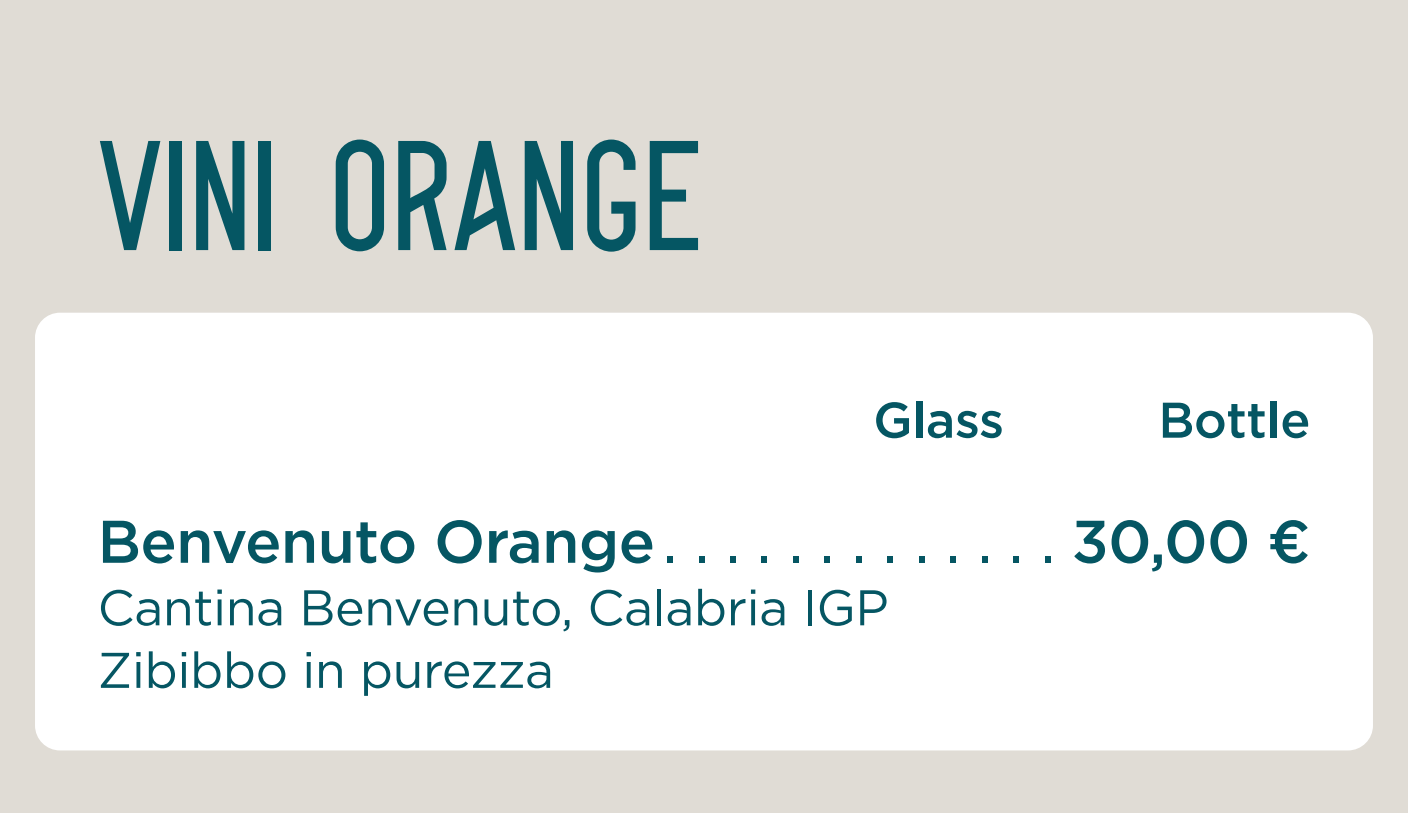
<style>
.page{position:relative;width:1408px;height:813px;background:#fff}
.page>*{position:absolute;margin:0;border:0;box-sizing:border-box;transform-origin:0 0}
.t1{font:500 156.25px "Alpha";color:#055663}
.t2{font:500 60px "Gotham";letter-spacing:-.01em;color:#055663}
.t3{font:50px/62.5px "Gotham";letter-spacing:-.01em;color:#055663}
.t4{font:500 50px "Gotham";letter-spacing:-.01em;color:#055663}
.s1{font-weight:400}
</style>
<div class="page">
<div style="left:0;top:0;width:1408px;height:812px;background:#e0dcd5"></div>
<div style="left:35px;top:312px;width:1337px;height:438px;background:#fff;border-radius:25px"></div>
<h1 class="t1" style="left:98px;top:97px;width:609px">VINI ORANGE</h1>
<p class="t4" style="left:873px;top:387px;width:132px">Glass</p>
<p class="t4" style="left:1158px;top:387px;width:154px">Bottle</p>
<p class="t2" style="left:98px;top:502px;width:1214px">Benvenuto Orange<span class="s1">. . . . . . . . . . . . .</span> 30,00 €</p>
<p class="t3" style="left:98px;top:575px;width:792px">Cantina Benvenuto, Calabria IGP<br>Zibibbo in purezza</p>
</div>
